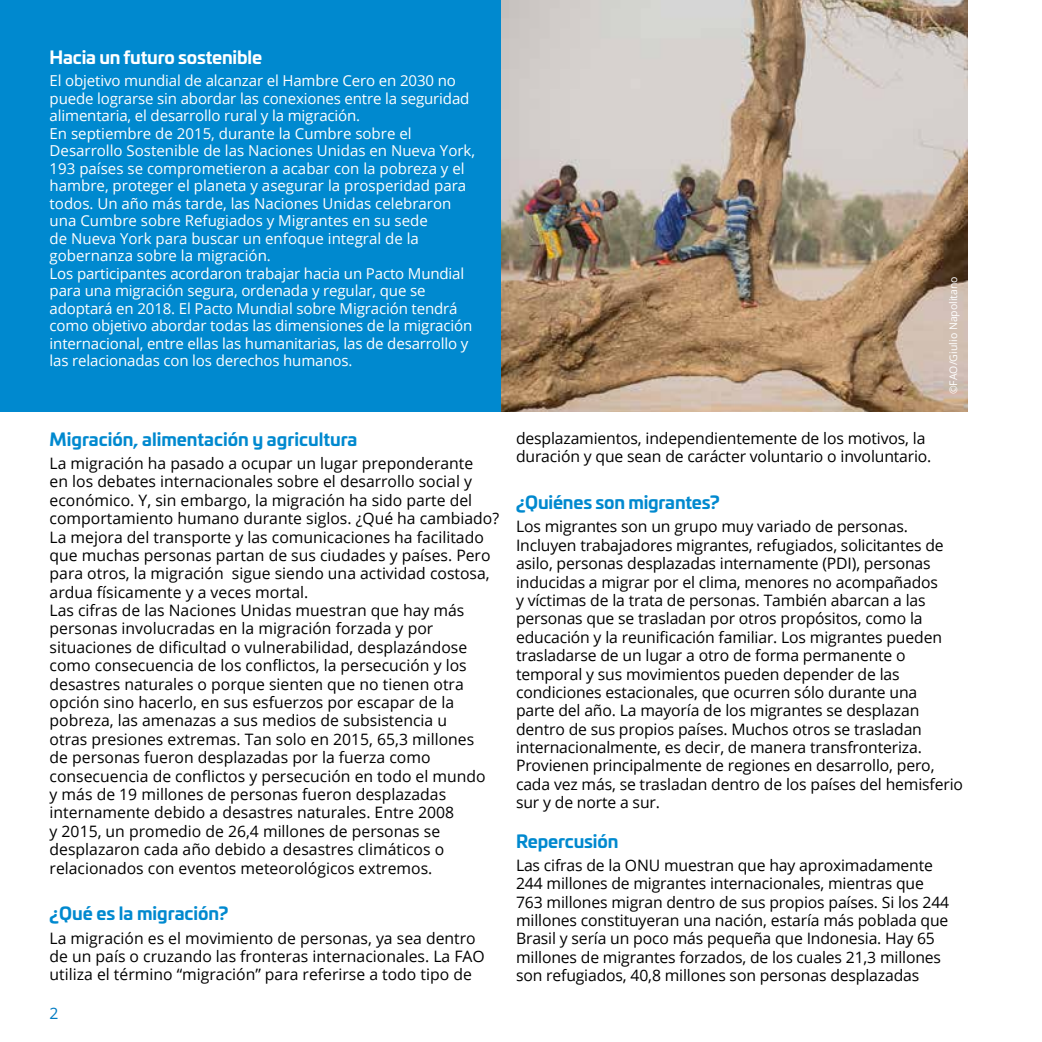
<style>
.page{position:relative;width:1042px;height:1042px;background:#fff}
.page>*{position:absolute;margin:0;border:0;box-sizing:border-box;transform-origin:0 0}
.t1{font:700 17.5px "Univia Pro";color:#0089cf}
.t2{font:700 17.5px "Univia Pro";letter-spacing:-.01em;color:#fff}
.t3{font:15.75px/18.4px "Open Sans";color:#000}
.t4{font:15.75px "Open Sans";color:#007bc2}
.t5{font:15.05px/17.5px "Open Sans";letter-spacing:-.01em;color:#fff}
.t6{font:10.5px "Open Sans";color:#fff}
</style>
<div class="page">
<div style="left:0;top:0;width:501px;height:412px;background:#0089cf"></div>
<img style="left:501px;top:0;width:466px;height:412px">
<p class="t2" style="left:50px;top:43px;width:214px">Hacia un futuro sostenible</p>
<p class="t5" style="left:50px;top:71px;width:427px">El objetivo mundial de alcanzar el Hambre Cero en 2030 no puede lograrse sin abordar las conexiones entre la seguridad alimentaria, el desarrollo rural y la migración.<br>En septiembre de 2015, durante la Cumbre sobre el Desarrollo Sostenible de las Naciones Unidas en Nueva York, 193 países se comprometieron a acabar con la pobreza y el hambre, proteger el planeta y asegurar la prosperidad para todos. Un año más tarde, las Naciones Unidas celebraron una Cumbre sobre Refugiados y Migrantes en su sede<br>de Nueva York para buscar un enfoque integral de la gobernanza sobre la migración.<br>Los participantes acordaron trabajar hacia un Pacto Mundial para una migración segura, ordenada y regular, que se adoptará en 2018. El Pacto Mundial sobre Migración tendrá como objetivo abordar todas las dimensiones de la migración internacional, entre ellas las humanitarias, las de desarrollo y las relacionadas con los derechos humanos.</p>
<p class="t1" style="left:50px;top:425px;width:309px">Migración, alimentación y agricultura</p>
<p class="t3" style="left:50px;top:454px;width:451px">La migración ha pasado a ocupar un lugar preponderante<br>en los debates internacionales sobre el desarrollo social y económico. Y, sin embargo, la migración ha sido parte del comportamiento humano durante siglos. ¿Qué ha cambiado?<br>La mejora del transporte y las comunicaciones ha facilitado que muchas personas partan de sus ciudades y países. Pero para otros, la migración sigue siendo una actividad costosa, ardua físicamente y a veces mortal.<br>Las cifras de las Naciones Unidas muestran que hay más personas involucradas en la migración forzada y por situaciones de dificultad o vulnerabilidad, desplazándose como consecuencia de los conflictos, la persecución y los desastres naturales o porque sienten que no tienen otra opción sino hacerlo, en sus esfuerzos por escapar de la pobreza, las amenazas a sus medios de subsistencia u<br>otras presiones extremas. Tan solo en 2015, 65,3 millones<br>de personas fueron desplazadas por la fuerza como consecuencia de conflictos y persecución en todo el mundo<br>y más de 19 millones de personas fueron desplazadas internamente debido a desastres naturales. Entre 2008<br>y 2015, un promedio de 26,4 millones de personas se desplazaron cada año debido a desastres climáticos o relacionados con eventos meteorológicos extremos.</p>
<p class="t1" style="left:50px;top:900px;width:180px">¿Qué es la migración?</p>
<p class="t3" style="left:50px;top:928px;width:437px">La migración es el movimiento de personas, ya sea dentro de un país o cruzando las fronteras internacionales. La FAO utiliza el término “migración” para referirse a todo tipo de</p>
<p class="t4" style="left:50px;top:1002px;width:11px">2</p>
<p class="t6" style="left:946px;top:394px;width:120px;rotate:-90deg">©FAO/Giulio Napolitano</p>
<p class="t3" style="left:516px;top:428px;width:417px">desplazamientos, independientemente de los motivos, la duración y que sean de carácter voluntario o involuntario.</p>
<p class="t1" style="left:516px;top:488px;width:205px">¿Quiénes son migrantes?</p>
<p class="t3" style="left:516px;top:517px;width:448px">Los migrantes son un grupo muy variado de personas.<br>Incluyen trabajadores migrantes, refugiados, solicitantes de asilo, personas desplazadas internamente (PDI), personas inducidas a migrar por el clima, menores no acompañados<br>y víctimas de la trata de personas. También abarcan a las personas que se trasladan por otros propósitos, como la educación y la reunificación familiar. Los migrantes pueden trasladarse de un lugar a otro de forma permanente o temporal y sus movimientos pueden depender de las condiciones estacionales, que ocurren sólo durante una<br>parte del año. La mayoría de los migrantes se desplazan dentro de sus propios países. Muchos otros se trasladan internacionalmente, es decir, de manera transfronteriza.<br>Provienen principalmente de regiones en desarrollo, pero, cada vez más, se trasladan dentro de los países del hemisferio sur y de norte a sur.</p>
<p class="t1" style="left:516px;top:827px;width:104px">Repercusión</p>
<p class="t3" style="left:516px;top:855px;width:435px">Las cifras de la ONU muestran que hay aproximadamente 244 millones de migrantes internacionales, mientras que 763 millones migran dentro de sus propios países. Si los 244 millones constituyeran una nación, estaría más poblada que Brasil y sería un poco más pequeña que Indonesia. Hay 65 millones de migrantes forzados, de los cuales 21,3 millones son refugiados, 40,8 millones son personas desplazadas</p>
</div>
